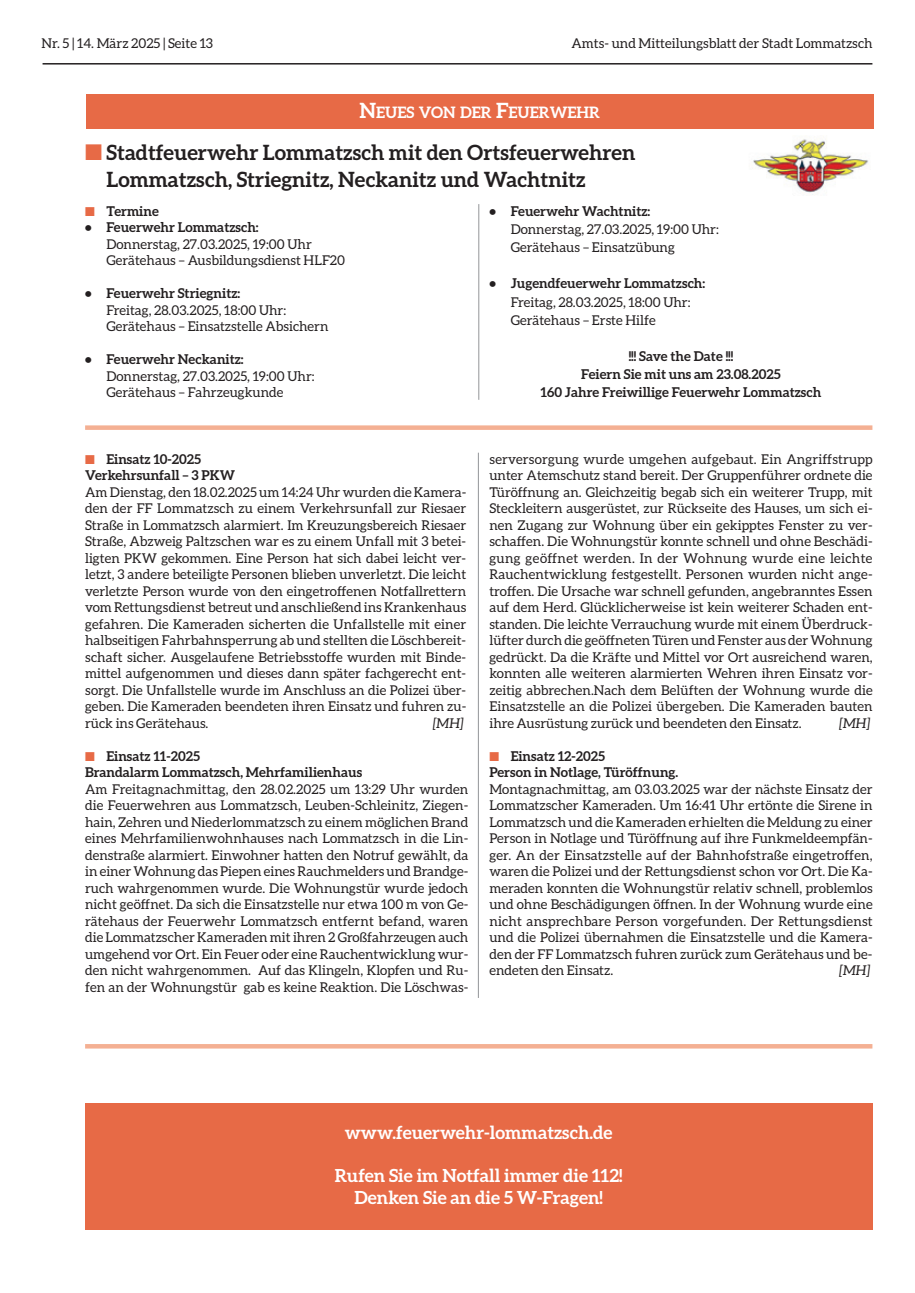
<style>
.page{position:relative;width:915px;height:1293px;background:#fff}
.page>*{position:absolute;margin:0;border:0;box-sizing:border-box;transform-origin:0 0}
.t1{font:700 21px/26.8px "Aleo";color:#231f20}
.t2{font:700 18px/21.6px "Aleo";color:#fff;text-align:center}
.t3{font:700 15.75px "Aleo";color:#fff}
.t4{font:13.5px/16.5px "Aleo";color:#231f20}
.t5{font:700 13.5px/16.5px "Aleo";color:#231f20}
.t6{font:italic 13.5px "Aleo";color:#231f20}
.s1{font-size:21px}
.s2{color:#e76a46}
</style>
<div class="page">
<hr style="left:43px;top:63px;width:829px;height:2px;background:#231f20">
<img style="left:753px;top:139px;width:116px;height:56px">
<hr style="left:478px;top:204px;width:1px;height:196px;background:#939598">
<div style="left:86px;top:95px;width:787px;height:34px;background:#e76a46"></div>
<hr style="left:478px;top:453px;width:1px;height:545px;background:#939598">
<div style="left:85px;top:425px;width:787px;height:5px;background:#f4b093"></div>
<div style="left:85px;top:1103px;width:786px;height:126px;background:#e76a46"></div>
<hr style="left:85px;top:1044px;width:787px;height:4px;background:#f4b093">
<p class="t4" style="left:42px;top:36px;width:173px">Nr. 5 | 14. März 2025 | Seite 13</p>
<p class="t4" style="left:571px;top:36px;width:302px">Amts- und Mitteilungsblatt der Stadt Lommatzsch</p>
<p class="t3" style="left:359px;top:106px;width:242px"><span class="s1">N</span>EUES VON DER <span class="s1">F</span>EUERWEHR</p>
<h1 class="t1" style="left:106px;top:141px;width:530px;text-indent:-21px"><span class="s2">■</span> Stadtfeuerwehr Lommatzsch mit den Ortsfeuerwehren<br>Lommatzsch, Striegnitz, Neckanitz und Wachtnitz</h1>
<p class="t5" style="left:85px;top:204px;width:75px"><span class="s2">■</span> Termine</p>
<p class="t5" style="left:85px;top:220px;width:175px">• Feuerwehr Lommatzsch:</p>
<p class="t4" style="left:106px;top:237px;width:240px">Donnerstag, 27.03.2025, 19:00 Uhr<br>Gerätehaus – Ausbildungsdienst HLF20</p>
<p class="t5" style="left:85px;top:286px;width:156px">• Feuerwehr Striegnitz:</p>
<p class="t4" style="left:106px;top:303px;width:223px">Freitag, 28.03.2025, 18:00 Uhr:<br>Gerätehaus – Einsatzstelle Absichern</p>
<p class="t5" style="left:85px;top:352px;width:160px">• Feuerwehr Neckanitz:</p>
<p class="t4" style="left:106px;top:369px;width:210px">Donnerstag, 27.03.2025, 19:00 Uhr:<br>Gerätehaus – Fahrzeugkunde</p>
<p class="t5" style="left:489px;top:204px;width:162px">• Feuerwehr Wachtnitz:</p>
<p class="t4" style="left:510px;top:221px;width:210px;line-height:18.1px">Donnerstag, 27.03.2025, 19:00 Uhr:<br>Gerätehaus – Einsatzübung</p>
<p class="t5" style="left:489px;top:276px;width:217px">• Jugendfeuerwehr Lommatzsch:</p>
<p class="t4" style="left:510px;top:294px;width:181px;line-height:18.1px">Freitag, 28.03.2025, 18:00 Uhr:<br>Gerätehaus – Erste Hilfe</p>
<p class="t5" style="left:540px;top:348px;width:282px;line-height:18.1px;text-align:center">!!! Save the Date !!!<br>Feiern Sie mit uns am 23.08.2025<br>160 Jahre Freiwillige Feuerwehr Lommatzsch</p>
<p class="t5" style="left:85px;top:451px;width:151px"><span class="s2">■</span> Einsatz 10-2025<br>Verkehrsunfall – 3 PKW</p>
<p class="t4" style="left:85px;top:485px;width:382px;text-align:justify">Am Dienstag, den 18.02.2025 um 14:24 Uhr wurden die Kamera&shy;den der FF Lommatzsch zu einem Verkehrsunfall zur Riesaer Straße in Lommatzsch alarmiert. Im Kreuzungsbereich Riesaer Straße, Abzweig Paltzschen war es zu einem Unfall mit 3 betei&shy;ligten PKW gekommen. Eine Person hat sich dabei leicht ver&shy;letzt, 3 andere beteiligte Personen blieben unverletzt. Die leicht verletzte Person wurde von den eingetroffenen Notfallrettern vom Rettungsdienst betreut und anschließend ins Krankenhaus gefahren. Die Kameraden sicherten die Unfallstelle mit einer halbseitigen Fahrbahnsperrung ab und stellten die Löschbereit&shy;schaft sicher. Ausgelaufene Betriebsstoffe wurden mit Binde&shy;mittel aufgenommen und dieses dann später fachgerecht ent&shy;sorgt. Die Unfallstelle wurde im Anschluss an die Polizei über&shy;geben. Die Kameraden beendeten ihren Einsatz und fuhren zu&shy;rück ins Gerätehaus.</p>
<p class="t6" style="left:432px;top:718px;width:33px">[MH]</p>
<p class="t5" style="left:85px;top:748px;width:278px"><span class="s2">■</span> Einsatz 11-2025<br>Brandalarm Lommatzsch, Mehrfamilienhaus</p>
<p class="t4" style="left:85px;top:782px;width:384px;text-align:justify">Am Freitagnachmittag, den 28.02.2025 um 13:29 Uhr wurden die Feuerwehren aus Lommatzsch, Leuben-Schleinitz, Ziegen&shy;hain, Zehren und Niederlommatzsch zu einem möglichen Brand eines Mehrfamilienwohnhauses nach Lommatzsch in die Lin&shy;denstraße alarmiert. Einwohner hatten den Notruf gewählt, da in einer Wohnung das Piepen eines Rauchmelders und Brandge&shy;ruch wahrgenommen wurde. Die Wohnungstür wurde jedoch nicht geöffnet. Da sich die Einsatzstelle nur etwa 100 m von Ge&shy;rätehaus der Feuerwehr Lommatzsch entfernt befand, waren die Lommatzscher Kameraden mit ihren 2 Großfahrzeugen auch umgehend vor Ort. Ein Feuer oder eine Rauchentwicklung wur&shy;den nicht wahrgenommen. Auf das Klingeln, Klopfen und Ru&shy;fen an der Wohnungstür gab es keine Reaktion. Die Löschwas-</p>
<p class="t4" style="left:489px;top:452px;width:384px;text-align:justify">serversorgung wurde umgehen aufgebaut. Ein Angriffstrupp unter Atemschutz stand bereit. Der Gruppenführer ordnete die Türöffnung an. Gleichzeitig begab sich ein weiterer Trupp, mit Steckleitern ausgerüstet, zur Rückseite des Hauses, um sich ei&shy;nen Zugang zur Wohnung über ein gekipptes Fenster zu ver&shy;schaffen. Die Wohnungstür konnte schnell und ohne Beschädi&shy;gung geöffnet werden. In der Wohnung wurde eine leichte Rauchentwicklung festgestellt. Personen wurden nicht ange&shy;troffen. Die Ursache war schnell gefunden, angebranntes Essen auf dem Herd. Glücklicherweise ist kein weiterer Schaden ent&shy;standen. Die leichte Verrauchung wurde mit einem Überdruck&shy;lüfter durch die geöffneten Türen und Fenster aus der Wohnung gedrückt. Da die Kräfte und Mittel vor Ort ausreichend waren, konnten alle weiteren alarmierten Wehren ihren Einsatz vor&shy;zeitig abbrechen.Nach dem Belüften der Wohnung wurde die Einsatzstelle an die Polizei übergeben. Die Kameraden bauten ihre Ausrüstung zurück und beendeten den Einsatz.</p>
<p class="t6" style="left:838px;top:718px;width:33px">[MH]</p>
<p class="t5" style="left:489px;top:748px;width:190px"><span class="s2">■</span> Einsatz 12-2025<br>Person in Notlage, Türöffnung.</p>
<p class="t4" style="left:489px;top:782px;width:384px;text-align:justify">Montagnachmittag, am 03.03.2025 war der nächste Einsatz der Lommatzscher Kameraden. Um 16:41 Uhr ertönte die Sirene in Lommatzsch und die Kameraden erhielten die Meldung zu einer Person in Notlage und Türöffnung auf ihre Funkmeldeempfän&shy;ger. An der Einsatzstelle auf der Bahnhofstraße eingetroffen, waren die Polizei und der Rettungsdienst schon vor Ort. Die Ka&shy;meraden konnten die Wohnungstür relativ schnell, problemlos und ohne Beschädigungen öffnen. In der Wohnung wurde eine nicht ansprechbare Person vorgefunden. Der Rettungsdienst und die Polizei übernahmen die Einsatzstelle und die Kamera&shy;den der FF Lommatzsch fuhren zurück zum Gerätehaus und be&shy;endeten den Einsatz.</p>
<p class="t6" style="left:838px;top:965px;width:33px">[MH]</p>
<h2 class="t2" style="left:345px;top:1123px;width:269px">www.feuerwehr-lommatzsch.de</h2>
<h2 class="t2" style="left:335px;top:1166px;width:289px">Rufen Sie im Notfall immer die 112!<br>Denken Sie an die 5 W-Fragen!</h2>
</div>
